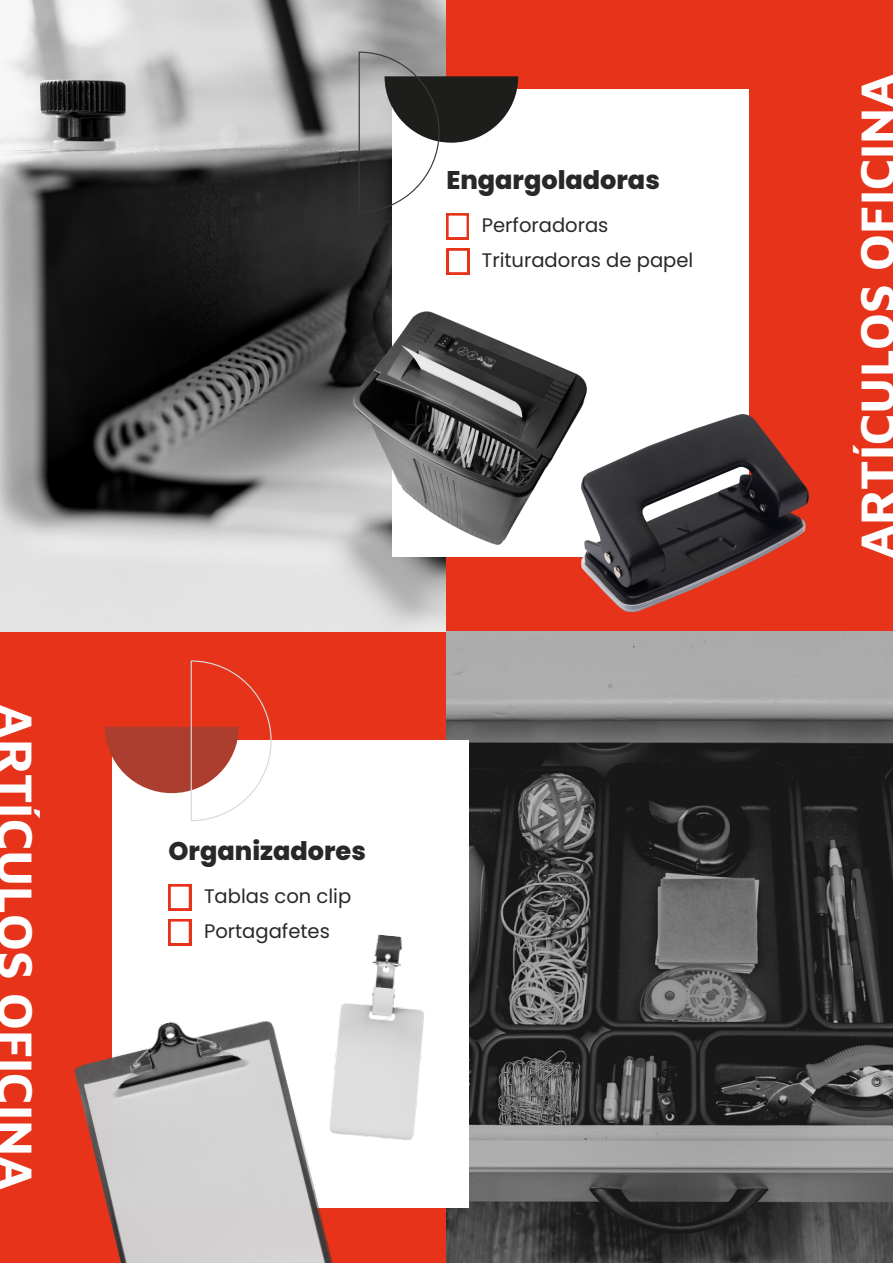
<style>
.page{position:relative;width:893px;height:1264px;background:#fff}
.page>*{position:absolute;margin:0;border:0;box-sizing:border-box;transform-origin:0 0}
.t1{font:700 49.8px "Maven Pro";color:#fff}
.t2{font:800 25.5px "Poppins";color:#282828}
.t3{font:19.5px "Poppins";color:#282828}
</style>
<div class="page">
<div style="left:0;top:0;width:892px;height:1262px;background:#e6331a"></div>
<img style="left:0;top:0;width:446px;height:631px">
<img style="left:446px;top:631px;width:446px;height:631px">
<div style="left:392px;top:89px;width:356px;height:467px;background:#fff"></div>
<div style="left:112px;top:739px;width:356px;height:468px;background:#fff"></div>
<svg style="left:105px;top:660px;width:166px;height:161px"></svg>
<svg style="left:358px;top:52px;width:160px;height:187px"></svg>
<svg style="left:168px;top:884px;width:23px;height:26px"></svg>
<svg style="left:447px;top:248px;width:22px;height:26px"></svg>
<svg style="left:168px;top:919px;width:23px;height:26px"></svg>
<img style="left:581px;top:415px;width:227px;height:196px">
<img style="left:334px;top:293px;width:269px;height:269px">
<img style="left:74px;top:1022px;width:265px;height:240px">
<img style="left:221px;top:921px;width:327px;height:258px">
<h2 class="t2" style="left:446px;top:163px;width:215px">Engargoladoras</h2>
<p class="t3" style="left:482px;top:212px;width:128px">Perforadoras</p>
<p class="t3" style="left:482px;top:246px;width:213px">Trituradoras de papel</p>
<h1 class="t1" style="left:47px;top:704px;width:488px;rotate:90deg">ARTÍCULOS OFICINA</h1>
<h2 class="t2" style="left:168px;top:833px;width:199px">Organizadores</h2>
<p class="t3" style="left:204px;top:882px;width:149px">Tablas con clip</p>
<p class="t3" style="left:204px;top:917px;width:127px">Portagafetes</p>
<h1 class="t1" style="left:846px;top:559px;width:488px;rotate:-90deg">ARTÍCULOS OFICINA</h1>
</div>
